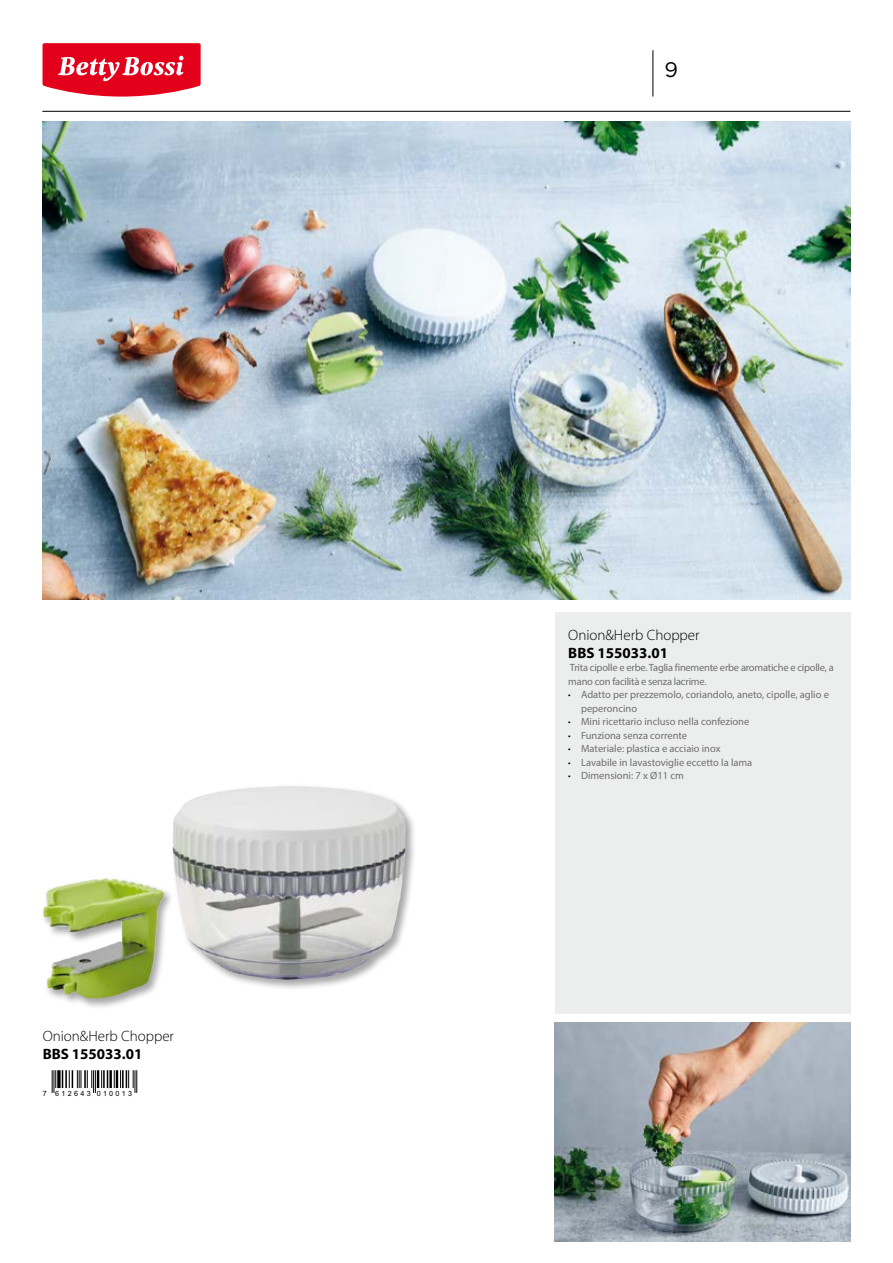
<style>
.page{position:relative;width:893px;height:1263px;background:#fff}
.page>*{position:absolute;margin:0;border:0;box-sizing:border-box;transform-origin:0 0}
.t1{font:21px "Gotham";color:#000}
.t2{font:300 15px "Myriad Pro";color:#000}
.t3{font:700 15px "Myriad Pro";color:#000}
.t4{font:10.5px/13.5px "Myriad Pro";color:#716f6f}
.t5{font:10.5px/13.5px "Myriad Pro";letter-spacing:-.02em;color:#716f6f}
.t6{font:7.2px "Arial";letter-spacing:.32em;color:#000}
.s1{font-weight:300;font-stretch:condensed;color:#000}
</style>
<div class="page">
<hr style="left:42px;top:111px;width:808px;height:1px;background:#000">
<hr style="left:653px;top:50px;width:1px;height:47px;background:#000">
<svg style="left:43px;top:43px;width:158px;height:54px"></svg>
<div style="left:555px;top:612px;width:295px;height:402px;background:#eceded"></div>
<div style="left:41px;top:783px;width:375px;height:226px;background:#000;opacity:.35"></div>
<img style="left:172px;top:786px;width:234px;height:194px">
<img style="left:43px;top:122px;width:807px;height:478px">
<img style="left:555px;top:1023px;width:295px;height:219px">
<svg style="left:52px;top:1070px;width:4px;height:23px"></svg>
<svg style="left:57px;top:1070px;width:4px;height:18px"></svg>
<svg style="left:62px;top:1070px;width:46px;height:23px"></svg>
<hr style="left:109px;top:1070px;width:3px;height:18px;background:#000">
<svg style="left:114px;top:1070px;width:23px;height:23px"></svg>
<h2 class="t2" style="left:43px;top:1027px;width:133px">Onion&amp;Herb Chopper</h2>
<h2 class="t3" style="left:43px;top:1044px;width:101px">BBS 155033.01</h2>
<p class="t6" style="left:43px;top:1088px;width:91px">7 612643 010013</p>
<h1 class="t1" style="left:664px;top:58px;width:15px">9</h1>
<h2 class="t2" style="left:568px;top:626px;width:133px">Onion&amp;Herb Chopper</h2>
<h2 class="t3" style="left:568px;top:643px;width:101px">BBS 155033.01</h2>
<p class="t5" style="left:568px;top:661px;width:267px">Trita cipolle e erbe. Taglia finemente erbe aromatiche e cipolle, a mano con facilità e senza lacrime.</p>
<p class="t4" style="left:581px;top:688px;width:249px;text-indent:-13px"><span class="s1">•</span> Adatto per prezzemolo, coriandolo, aneto, cipolle, aglio e peperoncino</p>
<p class="t4" style="left:568px;top:715px;width:183px"><span class="s1">•</span> Mini ricettario incluso nella confezione</p>
<p class="t4" style="left:568px;top:728px;width:120px"><span class="s1">•</span> Funziona senza corrente</p>
<p class="t4" style="left:568px;top:742px;width:154px"><span class="s1">•</span> Materiale: plastica e acciaio inox</p>
<p class="t4" style="left:568px;top:755px;width:186px"><span class="s1">•</span> Lavabile in lavastoviglie eccetto la lama</p>
<p class="t4" style="left:568px;top:769px;width:117px"><span class="s1">•</span> Dimensioni: 7 x Ø11 cm</p>
</div>
